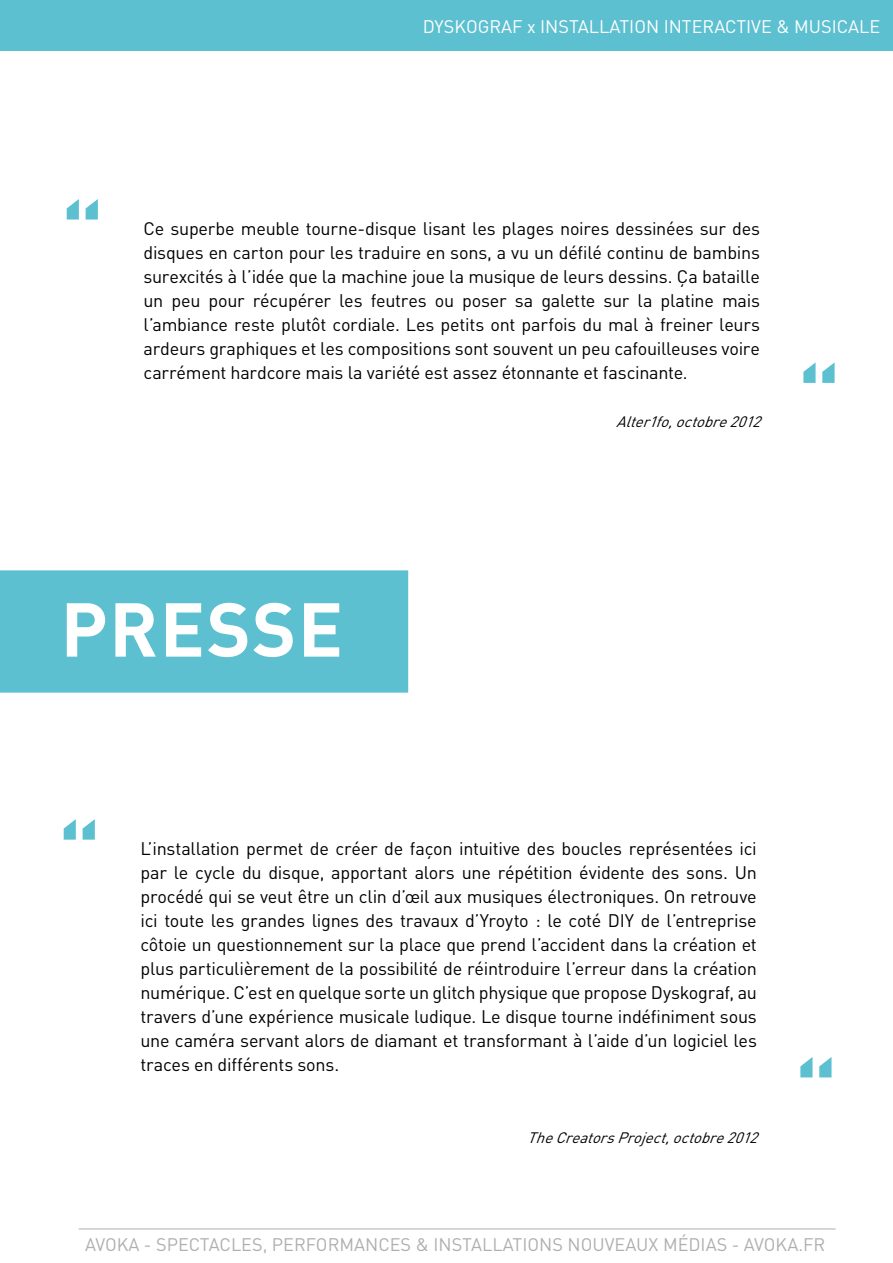
<style>
.page{position:relative;width:893px;height:1263px;background:#fff}
.page>*{position:absolute;margin:0;border:0;box-sizing:border-box;transform-origin:0 0}
.t1{font:700 90px "DIN";color:#5cc0d0}
.t2{font:700 75px "DIN";letter-spacing:.02em;color:#fff}
.t3{font:18px/24px "DIN";letter-spacing:-.015em;color:#000;text-align:justify}
.t4{font:18px "DIN";color:#afafaf}
.t5{font:18px "DIN";color:#fff}
.t6{font:italic 15px "DIN";color:#000}
</style>
<div class="page">
<div style="left:1px;top:1px;width:891px;height:49px;background:#5cc0d0"></div>
<div style="left:0;top:0;width:893px;height:51px;border:2px solid #5dc0d0"></div>
<div style="left:1px;top:571px;width:406px;height:121px;background:#5cc0d0"></div>
<div style="left:0;top:570px;width:408px;height:123px;border:2px solid #5dc0d0"></div>
<hr style="left:79px;top:1228px;width:757px;height:1px;background:#afafaf">
<p class="t5" style="left:423px;top:15px;width:459px">DYSKOGRAF x INSTALLATION INTERACTIVE &amp; MUSICALE</p>
<h1 class="t1" style="left:61px;top:181px;width:45px">“</h1>
<p class="t3" style="left:144px;top:216px;width:618px">Ce superbe meuble tourne-disque lisant les plages noires dessinées sur des disques en carton pour les traduire en sons, a vu un défilé continu de bambins surexcités à l’idée que la machine joue la musique de leurs dessins. Ça bataille un peu pour récupérer les feutres ou poser sa galette sur la platine mais l’ambiance reste plutôt cordiale. Les petits ont parfois du mal à freiner leurs ardeurs graphiques et les compositions sont souvent un peu cafouilleuses voire carrément hardcore mais la variété est assez étonnante et fascinante.</p>
<p class="t6" style="left:616px;top:412px;width:152px">Alter1fo,octobre2012</p>
<h1 class="t1" style="left:797px;top:345px;width:45px">“</h1>
<h2 class="t2" style="left:61px;top:580px;width:284px">PRESSE</h2>
<h1 class="t1" style="left:58px;top:801px;width:45px">“</h1>
<p class="t3" style="left:140px;top:836px;width:618px">L’installation permet de créer de façon intuitive des boucles représentées ici par le cycle du disque, apportant alors une répétition évidente des sons. Un procédé qui se veut être un clin d’œil aux musiques électroniques. On retrouve ici toute les grandes lignes des travaux d’Yroyto : le coté DIY de l’entreprise côtoie un questionnement sur la place que prend l’accident dans la création et plus particulièrement de la possibilité de réintroduire l’erreur dans la création numérique. C’est en quelque sorte un glitch physique que propose Dyskograf, au travers d’une expérience musicale ludique. Le disque tourne indéfiniment sous une caméra servant alors de diamant et transformant à l’aide d’un logiciel les traces en différents sons.</p>
<p class="t6" style="left:527px;top:1128px;width:238px">TheCreatorsProject,octobre2012</p>
<h1 class="t1" style="left:794px;top:1039px;width:45px">“</h1>
<p class="t4" style="left:85px;top:1233px;width:742px">AVOKA - SPECTACLES, PERFORMANCES &amp; INSTALLATIONS NOUVEAUX MÉDIAS - AVOKA.FR</p>
</div>
